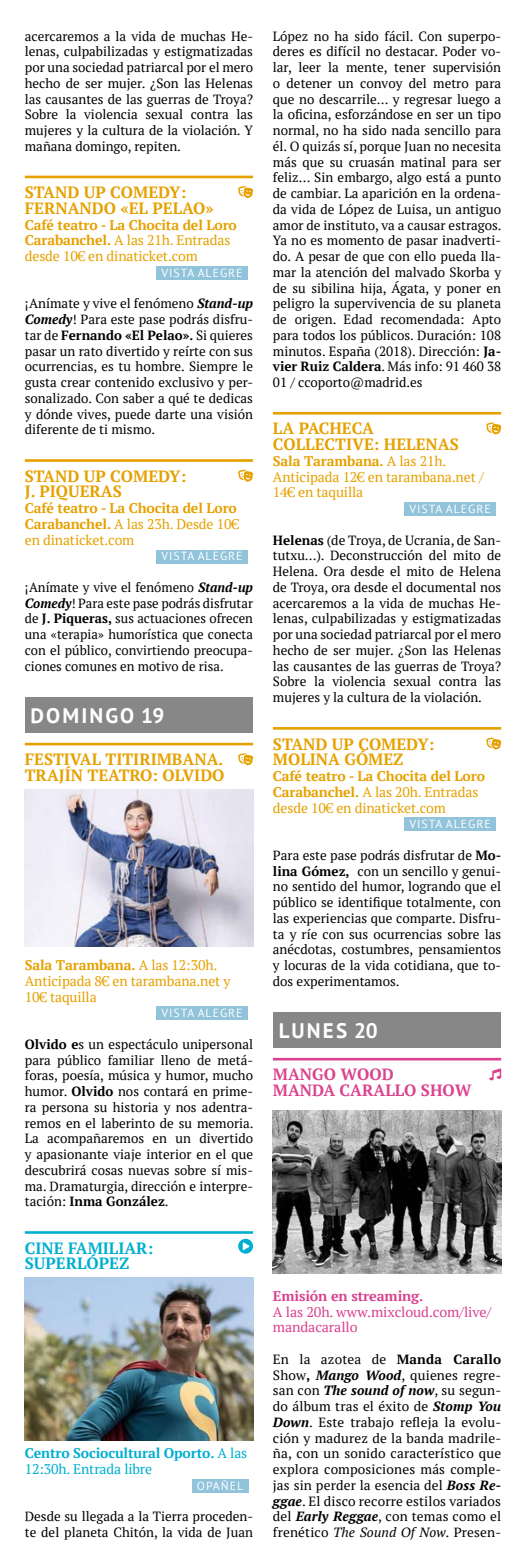
<style>
.page{position:relative;width:526px;height:1568px;background:#fff}
.page>*{position:absolute;margin:0;border:0;box-sizing:border-box;transform-origin:0 0}
.t1{font:700 21px "PT Sans";letter-spacing:.1em;color:#fff}
.t2{font:700 16.28px/15.8px "PT Serif";color:#e5a100}
.t3{font:700 16.28px/15.8px "PT Serif";color:#da4290}
.t4{font:700 16.28px/15.8px "PT Serif";color:#00afd0}
.t5{font:14px/15.8px "PT Serif";letter-spacing:-.01em;color:#e5a100}
.t6{font:700 14px/15.8px "PT Serif";letter-spacing:-.01em;color:#e5a100}
.t7{font:700 14px/15.8px "PT Serif";letter-spacing:-.01em;color:#00afd0}
.t8{font:14px/15.8px "PT Serif";letter-spacing:-.01em;color:#da4290}
.t9{font:700 14px "PT Serif";letter-spacing:-.01em;color:#da4290}
.t10{font:13.3px/15.8px "PT Serif";color:#000;text-align:justify}
.t11{font:11.72px "PT Sans";letter-spacing:.08em;color:#fff}
.s1{font-weight:700}
.s2{font-weight:700;font-style:italic}
.s3{font-weight:400}
.s4{font-style:italic}
</style>
<div class="page">
<hr style="left:25px;top:176px;width:228px;height:2px;background:#e5a100">
<div style="left:156px;top:266px;width:92px;height:14px;background:#91c3da"></div>
<hr style="left:25px;top:459px;width:228px;height:3px;background:#e5a100">
<div style="left:156px;top:549px;width:92px;height:14px;background:#91c3da"></div>
<div style="left:26px;top:697px;width:227px;height:36px;background:#878787"></div>
<hr style="left:25px;top:743px;width:228px;height:2px;background:#e5a100">
<div style="left:156px;top:1006px;width:92px;height:14px;background:#91c3da"></div>
<hr style="left:25px;top:1231px;width:228px;height:2px;background:#00afd0">
<div style="left:192px;top:1479px;width:56px;height:13px;background:#91c3da"></div>
<svg style="left:238px;top:186px;width:15px;height:12px"></svg>
<svg style="left:238px;top:470px;width:15px;height:12px"></svg>
<svg style="left:238px;top:753px;width:15px;height:12px"></svg>
<svg style="left:238px;top:1238px;width:15px;height:15px"></svg>
<hr style="left:273px;top:412px;width:228px;height:2px;background:#e5a100">
<div style="left:404px;top:502px;width:92px;height:14px;background:#91c3da"></div>
<hr style="left:273px;top:727px;width:228px;height:2px;background:#e5a100">
<div style="left:404px;top:817px;width:92px;height:14px;background:#91c3da"></div>
<div style="left:273px;top:1012px;width:227px;height:36px;background:#878787"></div>
<hr style="left:273px;top:1058px;width:228px;height:2px;background:#da4290">
<svg style="left:486px;top:422px;width:15px;height:13px"></svg>
<svg style="left:486px;top:737px;width:15px;height:13px"></svg>
<svg style="left:489px;top:1068px;width:12px;height:12px"></svg>
<img style="left:25px;top:790px;width:228px;height:156px">
<img style="left:25px;top:1277px;width:228px;height:163px">
<img style="left:273px;top:1110px;width:228px;height:163px">
<p class="t10" style="left:25px;top:28px;width:230px">acercaremos a la vida de muchas He&shy;lenas, culpabilizadas y estigmatizadas por una sociedad patriarcal por el mero hecho de ser mujer. ¿Son las Helenas las causantes de las guerras de Troya?<br>Sobre la violencia sexual contra las mujeres y la cultura de la violación. Y mañana domingo, repiten.</p>
<p class="t2" style="left:25px;top:184px;width:190px">STAND UP COMEDY:<br>FERNANDO «EL PELAO»</p>
<p class="t5" style="left:25px;top:217px;width:214px"><span class="s1">Café teatro - La Chocita del Loro<br>Carabanchel.</span> A las 21h. Entradas desde 10€ en dinaticket.com</p>
<p class="t11" style="left:161px;top:265px;width:83px">VISTA ALEGRE</p>
<p class="t10" style="left:25px;top:296px;width:230px">¡Anímate y vive el fenómeno <span class="s2">Stand-up Comedy</span>! Para este pase podrás disfru&shy;tar de <span class="s1">Fernando «El Pelao».</span> Si quieres pasar un rato divertido y reírte con sus ocurrencias, es tu hombre. Siempre le gusta crear contenido exclusivo y per&shy;sonalizado. Con saber a qué te dedicas y dónde vives, puede darte una visión diferente de ti mismo.</p>
<p class="t2" style="left:25px;top:468px;width:163px">STAND UP COMEDY:<br>J. PIQUERAS</p>
<p class="t6" style="left:25px;top:500px;width:215px">Café teatro - La Chocita del Loro<br>Carabanchel. <span class="s3">A las 23h. Desde 10€ en dinaticket.com</span></p>
<p class="t11" style="left:161px;top:549px;width:83px">VISTA ALEGRE</p>
<p class="t10" style="left:25px;top:579px;width:230px">¡Anímate y vive el fenómeno <span class="s2">Stand-up Comedy</span>! Para este pase podrás disfrutar de <span class="s1">J. Piqueras,</span> sus actuaciones ofrecen una «terapia» humorística que conecta con el público, convirtiendo preocupa&shy;ciones comunes en motivo de risa.</p>
<h1 class="t1" style="left:31px;top:702px;width:135px">DOMINGO 19</h1>
<p class="t2" style="left:25px;top:751px;width:201px">FESTIVAL TITIRIMBANA.<br>TRAJÍN TEATRO: OLVIDO</p>
<p class="t5" style="left:25px;top:957px;width:207px"><span class="s1">Sala Tarambana.</span> A las 12:30h.<br>Anticipada 8€ en tarambana.net y<br>10€ taquilla</p>
<p class="t11" style="left:161px;top:1005px;width:83px">VISTA ALEGRE</p>
<p class="t10" style="left:25px;top:1036px;width:230px"><span class="s1">Olvido e</span>s un espectáculo unipersonal para público familiar lleno de metá&shy;foras, poesía, música y humor, mucho humor. <span class="s1">Olvido</span> nos contará en prime&shy;ra persona su historia y nos adentra&shy;remos en el laberinto de su memoria.<br>La acompañaremos en un divertido y apasionante viaje interior en el que descubrirá cosas nuevas sobre sí mis&shy;ma. Dramaturgia, dirección e interpre&shy;tación: <span class="s1">Inma González</span>.</p>
<p class="t4" style="left:25px;top:1239px;width:130px">CINE FAMILIAR:<br>SUPERLÓPEZ</p>
<p class="t7" style="left:25px;top:1445px;width:224px">Centro Sociocultural Oporto. <span class="s3">A las<br>12:30h. Entrada libre</span></p>
<p class="t11" style="left:197px;top:1478px;width:48px">OPAÑEL</p>
<p class="t10" style="left:25px;top:1508px;width:230px">Desde su llegada a la Tierra proceden&shy;te del planeta Chitón, la vida de Juan</p>
<p class="t10" style="left:273px;top:28px;width:230px">López no ha sido fácil. Con superpo&shy;deres es difícil no destacar. Poder vo&shy;lar, leer la mente, tener supervisión o detener un convoy del metro para que no descarrile… y regresar luego a la oficina, esforzándose en ser un tipo normal, no ha sido nada sencillo para él. O quizás sí, porque Juan no necesita más que su cruasán matinal para ser feliz… Sin embargo, algo está a punto de cambiar. La aparición en la ordena&shy;da vida de López de Luisa, un antiguo amor de instituto, va a causar estragos.<br>Ya no es momento de pasar inadverti&shy;do. A pesar de que con ello pueda lla&shy;mar la atención del malvado Skorba y de su sibilina hija, Ágata, y poner en peligro la supervivencia de su planeta de origen. Edad recomendada: Apto para todos los públicos. Duración: 108 minutos. España (2018). Dirección: <span class="s1">Ja&shy;vier Ruiz Caldera</span>. Más info: 91 460 38<br>01 / ccoporto@madrid.es</p>
<p class="t2" style="left:273px;top:420px;width:187px">LA PACHECA<br>COLLECTIVE: HELENAS</p>
<p class="t5" style="left:273px;top:453px;width:212px"><span class="s1">Sala Tarambana.</span> A las 21h.<br>Anticipada 12€ en tarambana.net /<br>14€ en taquilla</p>
<p class="t11" style="left:409px;top:501px;width:83px">VISTA ALEGRE</p>
<p class="t10" style="left:273px;top:532px;width:230px"><span class="s1">Helenas</span> (de Troya, de Ucrania, de San&shy;tutxu…). Deconstrucción del mito de Helena. Ora desde el mito de Helena de Troya, ora desde el documental nos acercaremos a la vida de muchas He&shy;lenas, culpabilizadas y estigmatizadas por una sociedad patriarcal por el mero hecho de ser mujer. ¿Son las Helenas las causantes de las guerras de Troya?<br>Sobre la violencia sexual contra las mujeres y la cultura de la violación.</p>
<p class="t2" style="left:273px;top:735px;width:163px">STAND UP COMEDY:<br>MOLINA GÓMEZ</p>
<p class="t5" style="left:273px;top:768px;width:214px"><span class="s1">Café teatro - La Chocita del Loro<br>Carabanchel.</span> A las 20h. Entradas desde 10€ en dinaticket.com</p>
<p class="t11" style="left:409px;top:816px;width:83px">VISTA ALEGRE</p>
<p class="t10" style="left:273px;top:847px;width:230px">Para este pase podrás disfrutar de <span class="s1">Mo&shy;lina Gómez,</span> con un sencillo y genui&shy;no sentido del humor, logrando que el público se identifique totalmente, con las experiencias que comparte. Disfru&shy;ta y ríe con sus ocurrencias sobre las anécdotas, costumbres, pensamientos y locuras de la vida cotidiana, que to&shy;dos experimentamos.</p>
<h1 class="t1" style="left:279px;top:1017px;width:101px">LUNES 20</h1>
<p class="t3" style="left:273px;top:1066px;width:200px">MANGO WOOD<br>MANDA CARALLO SHOW</p>
<p class="t9" style="left:273px;top:1286px;width:152px">Emisión en streaming.</p>
<p class="t8" style="left:273px;top:1303px;width:220px">A las 20h. www.mixcloud.com/live/ mandacarallo</p>
<p class="t10" style="left:273px;top:1351px;width:230px">En la azotea de <span class="s1">Manda Carallo </span>Show<span class="s1">,</span> <span class="s2">Mango Wood</span>, quienes regre&shy;san con <span class="s2">The sound of now</span>, su segun&shy;do álbum tras el éxito de <span class="s2">Stomp You Down</span>. Este trabajo refleja la evolu&shy;ción y madurez de la banda madrile&shy;ña, con un sonido característico que explora composiciones más comple&shy;jas sin perder la esencia del <span class="s2">Boss Re&shy;ggae</span>. El disco recorre estilos variados del <span class="s2">Early Reggae</span>, con temas como el frenético <span class="s4">The Sound Of Now.</span> Presen-</p>
</div>
